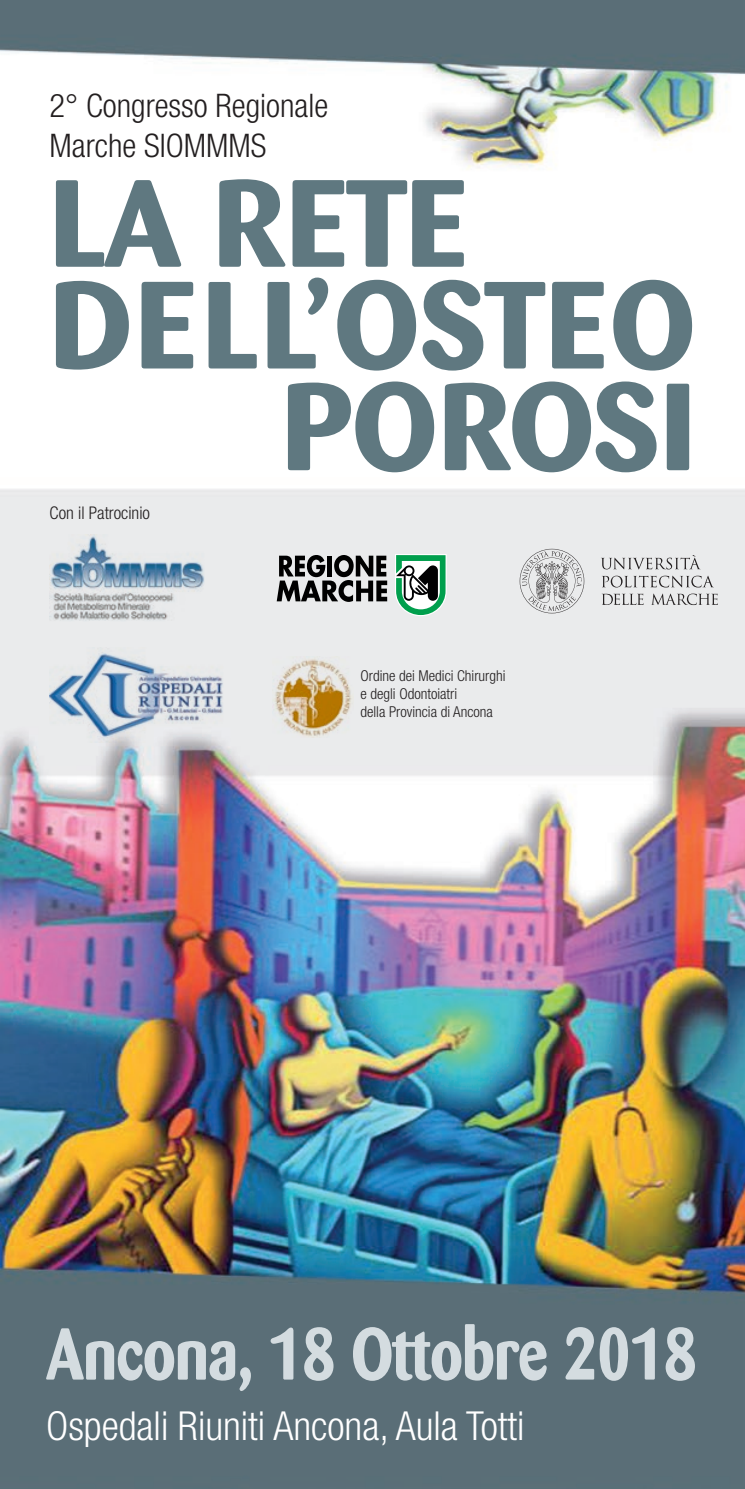
<style>
.page{position:relative;width:745px;height:1489px;background:#fff}
.page>*{position:absolute;margin:0;border:0;box-sizing:border-box;transform-origin:0 0}
.t1{font:700 122.5px "Barmeno";letter-spacing:.005em;color:#5f7880;scale:1.04 1}
.t2{font:700 122.5px "Barmeno";letter-spacing:.025em;color:#5f7880;scale:1.04 1}
.t3{font:700 72.5px "Barmeno";letter-spacing:-.01em;color:#d4dce0;scale:.86 1}
.t4{font:300 condensed 40px "Helvetica Neue LT Std";color:#fff}
.t5{font:300 condensed 32.5px "Helvetica Neue LT Std";color:#231f20}
.t6{font:300 condensed 17.5px "Helvetica Neue LT Std";color:#231f20}
.t7{font:300 condensed 15px "Helvetica Neue LT Std";color:#231f20}
</style>
<div class="page">
<img style="left:0;top:0;width:744px;height:1488px">
<svg style="left:276px;top:555px;width:111px;height:47px;background:#6d6e6e"></svg>
<svg style="left:393px;top:554px;width:53px;height:62px"></svg>
<svg style="left:519px;top:549px;width:65px;height:64px;background:#cacbcc"></svg>
<svg style="left:600px;top:555px;width:100px;height:14px"></svg>
<svg style="left:601px;top:575px;width:112px;height:12px"></svg>
<svg style="left:601px;top:593px;width:42px;height:12px"></svg>
<svg style="left:650px;top:593px;width:67px;height:12px"></svg>
<img style="left:50px;top:647px;width:174px;height:95px">
<img style="left:50px;top:534px;width:161px;height:87px">
<img style="left:272px;top:656px;width:81px;height:81px">
<p class="t5" style="left:50px;top:87px;width:280px">2° Congresso Regionale</p>
<p class="t5" style="left:50px;top:127px;width:218px">Marche SIOMMMS</p>
<p class="t1" style="left:50px;top:150px;width:402px">LA RETE</p>
<p class="t2" style="left:50px;top:252px;width:621px">DELL’OSTEO</p>
<p class="t1" style="left:281px;top:353px;width:399px">POROSI</p>
<p class="t6" style="left:50px;top:502px;width:102px">Con il Patrocinio</p>
<p class="t7" style="left:360px;top:667px;width:146px">Ordine dei Medici Chirurghi</p>
<p class="t7" style="left:360px;top:685px;width:98px">e degli Odontoiatri</p>
<p class="t7" style="left:360px;top:703px;width:134px">della Provincia di Ancona</p>
<p class="t3" style="left:46px;top:1310px;width:758px">Ancona, 18 Ottobre 2018</p>
<p class="t4" style="left:46px;top:1402px;width:479px">Ospedali Riuniti Ancona, Aula Totti</p>
</div>
